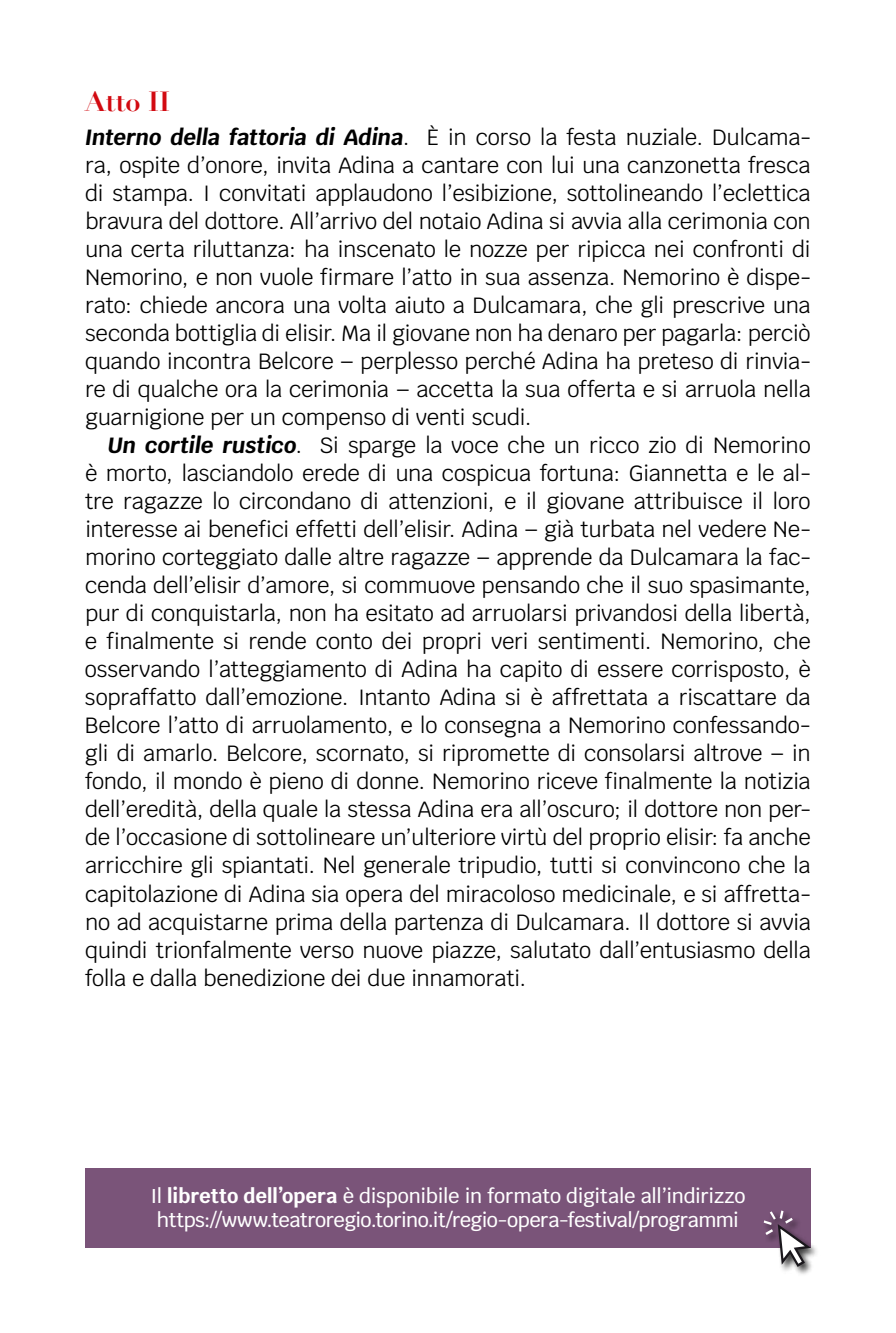
<style>
.page{position:relative;width:896px;height:1333px;background:#fff}
.page>*{position:absolute;margin:0;border:0;box-sizing:border-box;transform-origin:0 0}
.t1{font:700 27px "Didot";color:#d20a11}
.t2{font:22px/28px "Krub";letter-spacing:-.02em;color:#000;text-align:justify}
.t3{font:500 20px/24px "Krub";letter-spacing:-.02em;color:#fff;text-align:center}
.s1{font-weight:700;font-style:italic}
.s2{font-weight:700}
</style>
<div class="page">
<div style="left:85px;top:1168px;width:726px;height:79px;background:#7a5479"></div>
<div style="left:762px;top:1208px;width:58px;height:68px;background:#000;opacity:.75"></div>
<svg style="left:763px;top:1210px;width:48px;height:56px"></svg>
<p class="t1" style="left:85px;top:85px;width:86px">Atto II</p>
<p class="t2" style="left:85px;top:123px;width:727px"><span class="s1">Interno della fattoria di Adina</span>. È in corso la festa nuziale. Dulcama&shy;ra, ospite d’onore, invita Adina a cantare con lui una canzonetta fresca di stampa. I convitati applaudono l’esibizione, sottolineando l’eclettica bravura del dottore. All’arrivo del notaio Adina si avvia alla cerimonia con una certa riluttanza: ha inscenato le nozze per ripicca nei confronti di Nemorino, e non vuole firmare l’atto in sua assenza. Nemorino è dispe&shy;rato: chiede ancora una volta aiuto a Dulcamara, che gli prescrive una seconda bottiglia di elisir. Ma il giovane non ha denaro per pagarla: perciò quando incontra Belcore – perplesso perché Adina ha preteso di rinvia&shy;re di qualche ora la cerimonia – accetta la sua offerta e si arruola nella guarnigione per un compenso di venti scudi.</p>
<p class="t2" style="left:85px;top:431px;width:727px;text-indent:23px"><span class="s1">Un cortile rustico</span>. Si sparge la voce che un ricco zio di Nemorino è morto, lasciandolo erede di una cospicua fortuna: Giannetta e le al&shy;tre ragazze lo circondano di attenzioni, e il giovane attribuisce il loro interesse ai benefici effetti dell’elisir. Adina – già turbata nel vedere Ne&shy;morino corteggiato dalle altre ragazze – apprende da Dulcamara la fac&shy;cenda dell’elisir d’amore, si commuove pensando che il suo spasimante, pur di conquistarla, non ha esitato ad arruolarsi privandosi della libertà, e finalmente si rende conto dei propri veri sentimenti. Nemorino, che osservando l’atteggiamento di Adina ha capito di essere corrisposto, è sopraffatto dall’emozione. Intanto Adina si è affrettata a riscattare da Belcore l’atto di arruolamento, e lo consegna a Nemorino confessando&shy;gli di amarlo. Belcore, scornato, si ripromette di consolarsi altrove – in fondo, il mondo è pieno di donne. Nemorino riceve finalmente la notizia dell’eredità, della quale la stessa Adina era all’oscuro; il dottore non per&shy;de l’occasione di sottolineare un’ulteriore virtù del proprio elisir: fa anche arricchire gli spiantati. Nel generale tripudio, tutti si convincono che la capitolazione di Adina sia opera del miracoloso medicinale, e si affretta&shy;no ad acquistarne prima della partenza di Dulcamara. Il dottore si avvia quindi trionfalmente verso nuove piazze, salutato dall’entusiasmo della folla e dalla benedizione dei due innamorati.</p>
<p class="t3" style="left:150px;top:1184px;width:597px">Il <span class="s2">libretto dell’opera</span> è disponibile in formato digitale all’indirizzo https://www.teatroregio.torino.it/regio-opera-festival/programmi</p>
</div>
